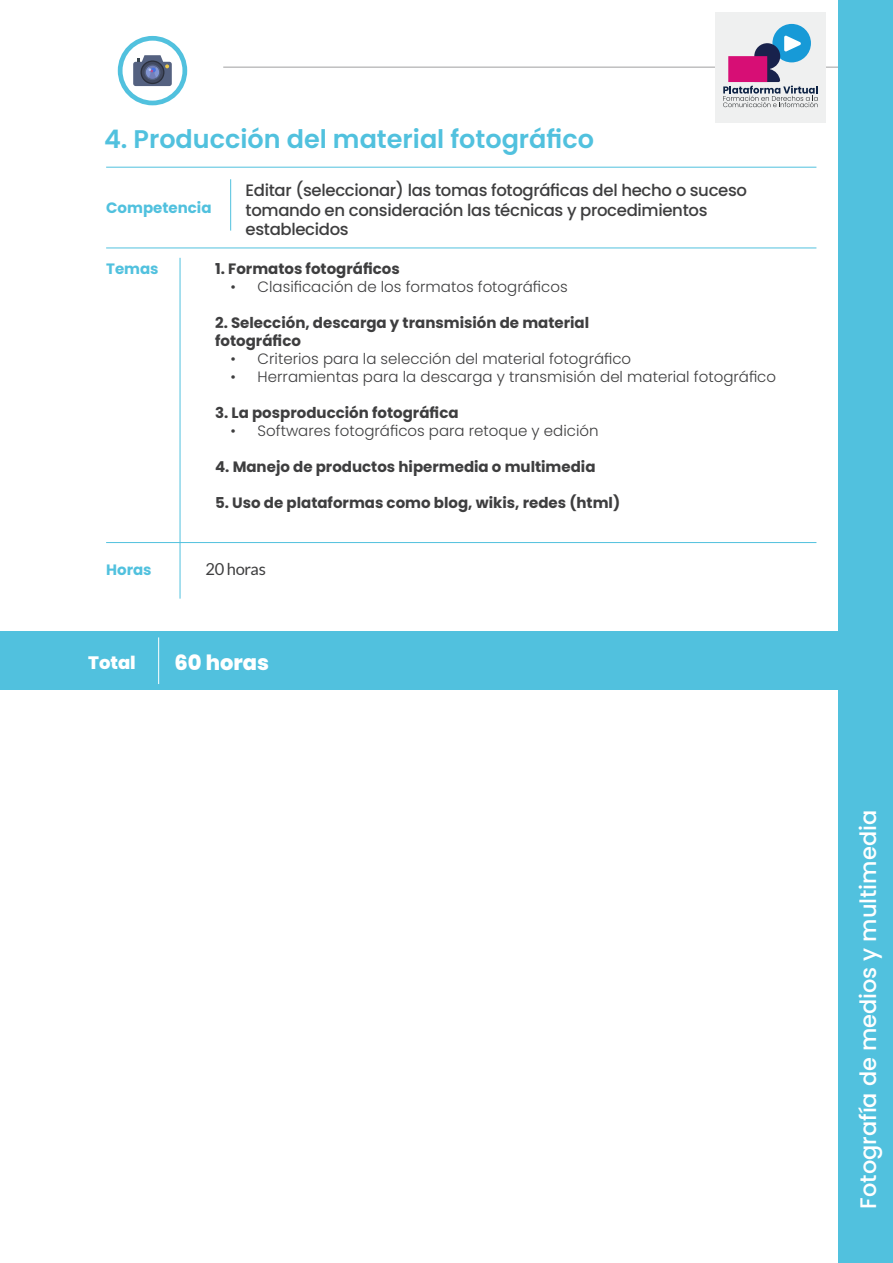
<style>
.page{position:relative;width:893px;height:1263px;background:#fff}
.page>*{position:absolute;margin:0;border:0;box-sizing:border-box;transform-origin:0 0}
.t1{font:600 25.5px "Poppins";color:#51c1de}
.t2{font:500 22.5px "Poppins";color:#fff}
.viñetas_temas_n_1{font:800 21px "Poppins";color:#fff}
.t3{font:800 18px "Poppins";color:#fff}
.t4{font:500 16.5px "Poppins";letter-spacing:-.02em;color:#3e3e3f}
.t5{font:16.5px "Lato";letter-spacing:-.02em;color:#3e3e3f}
.t6{font:300 15px "Poppins";color:#3e3e3f}
.t7{font:700 15px "Poppins";color:#3e3e3f}
.t8{font:700 15px "Poppins";color:#51c1de}
</style>
<div class="page">
<hr style="left:223px;top:67px;width:492px;height:1px;background:#3e3e3f">
<hr style="left:818px;top:67px;width:55px;height:1px;background:#3e3e3f">
<div style="left:715px;top:12px;width:111px;height:111px;background:#eff0f0"></div>
<div style="left:772px;top:24px;width:39px;height:38px;background:#179ad7;border-radius:50%"></div>
<svg style="left:723px;top:35px;width:95px;height:72px"></svg>
<div style="left:839px;top:0;width:54px;height:1262px;background:#51c1de"></div>
<svg style="left:118px;top:36px;width:69px;height:69px"></svg>
<div style="left:123px;top:41px;width:59px;height:60px;background:#fff;border-radius:50%"></div>
<div style="left:0;top:631px;width:839px;height:59px;background:#51c1de"></div>
<hr style="left:158px;top:637px;width:1px;height:47px;background:#fff">
<hr style="left:106px;top:167px;width:710px;height:1px;background:#51c1de">
<hr style="left:106px;top:248px;width:710px;height:1px;background:#51c1de">
<hr style="left:106px;top:542px;width:710px;height:1px;background:#51c1de">
<hr style="left:230px;top:179px;width:1px;height:52px;background:#51c1de">
<hr style="left:180px;top:258px;width:1px;height:341px;background:#51c1de">
<svg style="left:133px;top:55px;width:39px;height:31px"></svg>
<p class="t1" style="left:104px;top:124px;width:492px">4. Producción del material fotográfico</p>
<p class="t8" style="left:106px;top:199px;width:107px">Competencia</p>
<p class="t4" style="left:246px;top:181px;width:503px">Editar (seleccionar) las tomas fotográficas del hecho o suceso</p>
<p class="t4" style="left:246px;top:200px;width:463px">tomando en consideración las técnicas y procedimientos</p>
<p class="t4" style="left:246px;top:220px;width:105px">establecidos</p>
<p class="t8" style="left:106px;top:260px;width:54px">Temas</p>
<p class="t8" style="left:106px;top:561px;width:47px">Horas</p>
<p class="t7" style="left:215px;top:260px;width:186px">1. Formatos fotográficos</p>
<p class="t6" style="left:231px;top:278px;width:338px">• Clasificación de los formatos fotográficos</p>
<p class="t7" style="left:215px;top:314px;width:376px">2. Selección, descarga y transmisión de material</p>
<p class="t7" style="left:215px;top:332px;width:87px">fotográfico</p>
<p class="t6" style="left:231px;top:350px;width:402px">• Criterios para la selección del material fotográfico</p>
<p class="t6" style="left:231px;top:368px;width:547px">• Herramientas para la descarga y transmisión del material fotográfico</p>
<p class="t7" style="left:215px;top:404px;width:245px">3. La posproducción fotográfica</p>
<p class="t6" style="left:231px;top:422px;width:369px">• Softwares fotográficos para retoque y edición</p>
<p class="t7" style="left:215px;top:458px;width:382px">4. Manejo de productos hipermedia o multimedia</p>
<p class="t7" style="left:215px;top:494px;width:407px">5. Uso de plataformas como blog, wikis, redes (html)</p>
<p class="t5" style="left:206px;top:560px;width:62px">20 horas</p>
<p class="t3" style="left:88px;top:652px;width:49px">Total</p>
<p class="viñetas_temas_n_1" style="left:175px;top:650px;width:96px">60 horas</p>
<h2 class="t2" style="left:855px;top:1209px;width:400px;rotate:-90deg">Fotografía de medios y multimedia</h2>
</div>
